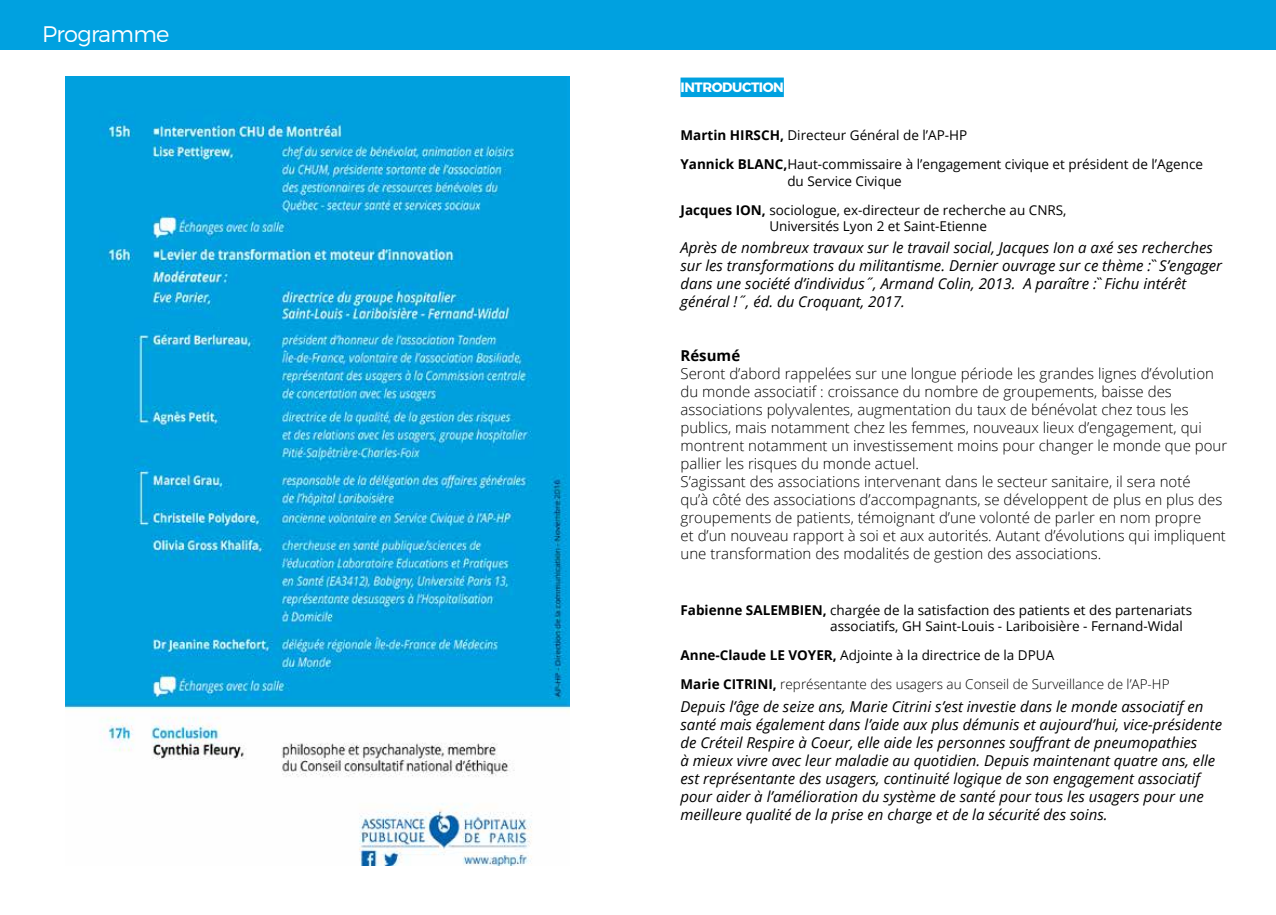
<style>
.page{position:relative;width:1276px;height:915px;background:#fff}
.page>*{position:absolute;margin:0;border:0;box-sizing:border-box;transform-origin:0 0}
.t1{font:300 22.5px "Montserrat";letter-spacing:-.03em;color:#fff}
.t2{font:italic 15px/18px "Open Sans";color:#000}
.t3{font:300 15px/18px "Open Sans";color:#000}
.t4{font:700 15px "Open Sans";color:#000}
.t5{font:13.5px/29px "Open Sans";color:#000}
.t6{font:300 13.5px/29px "Open Sans";color:#000}
.t7{font:700 13.5px "Montserrat";letter-spacing:-.03em;color:#fff}
.s1{font-weight:700}
.s2{font-weight:400}
</style>
<div class="page">
<div style="left:0;top:0;width:1276px;height:49px;background:#00a1e0"></div>
<img style="left:65px;top:77px;width:505px;height:788px">
<div style="left:680px;top:77px;width:104px;height:20px;background:#00a1e0"></div>
<h1 class="t1" style="left:42px;top:20px;width:129px">Programme</h1>
<p class="t7" style="left:680px;top:79px;width:105px">INTRODUCTION</p>
<p class="t5" style="left:680px;top:121px;width:524px"><span class="s1">Martin HIRSCH,</span> Directeur Général de l’AP-HP<br><span class="s1">Yannick BLANC,</span>Haut-commissaire à l’engagement civique et président de l’Agence</p>
<p class="t5" style="left:680px;top:166px;width:387px;text-indent:107px">du Service Civique<br><span class="s1">Jacques ION,</span> sociologue, ex-directeur de recherche au CNRS,</p>
<p class="t5" style="left:769px;top:211px;width:219px">Universités Lyon 2 et Saint-Etienne</p>
<p class="t2" style="left:680px;top:238px;width:543px">Après de nombreux travaux sur le travail social, Jacques Ion a axé ses recherches sur les transformations du militantisme. Dernier ouvrage sur ce thème : ̏S’engager dans une société d’individus˝, Armand Colin, 2013. A paraître : ̏Fichu intérêt général !˝, éd. du Croquant, 2017.</p>
<p class="t4" style="left:680px;top:345px;width:61px">Résumé</p>
<p class="t3" style="left:680px;top:364px;width:548px">Seront d’abord rappelées sur une longue période les grandes lignes d’évolution du monde associatif : croissance du nombre de groupements, baisse des associations polyvalentes, augmentation du taux de bénévolat chez tous les publics, mais notamment chez les femmes, nouveaux lieux d’engagement, qui montrent notamment un investissement moins pour changer le monde que pour pallier les risques du monde actuel.<br>S’agissant des associations intervenant dans le secteur sanitaire, il sera noté<br>qu’à côté des associations d’accompagnants, se développent de plus en plus des groupements de patients, témoignant d’une volonté de parler en nom propre<br>et d’un nouveau rapport à soi et aux autorités. Autant d’évolutions qui impliquent une transformation des modalités de gestion des associations.</p>
<p class="t5" style="left:830px;top:601px;width:363px;line-height:16.2px;text-indent:-150px"><span class="s1">Fabienne SALEMBIEN,</span> chargée de la satisfaction des patients et des partenariats associatifs, GH Saint-Louis - Lariboisière - Fernand-Widal</p>
<p class="t6" style="left:680px;top:640px;width:490px"><span class="s1">Anne-Claude LE VOYER,</span> <span class="s2">Adjointe à la directrice de la DPUA<br></span><span class="s1">Marie CITRINI,</span> représentante des usagers au Conseil de Surveillance de l’AP-HP</p>
<p class="t2" style="left:680px;top:696px;width:543px">Depuis l’âge de seize ans, Marie Citrini s’est investie dans le monde associatif en santé mais également dans l’aide aux plus démunis et aujourd’hui, vice-présidente de Créteil Respire à Coeur, elle aide les personnes souffrant de pneumopathies<br>à mieux vivre avec leur maladie au quotidien. Depuis maintenant quatre ans, elle est représentante des usagers, continuité logique de son engagement associatif pour aider à l’amélioration du système de santé pour tous les usagers pour une meilleure qualité de la prise en charge et de la sécurité des soins.</p>
</div>
